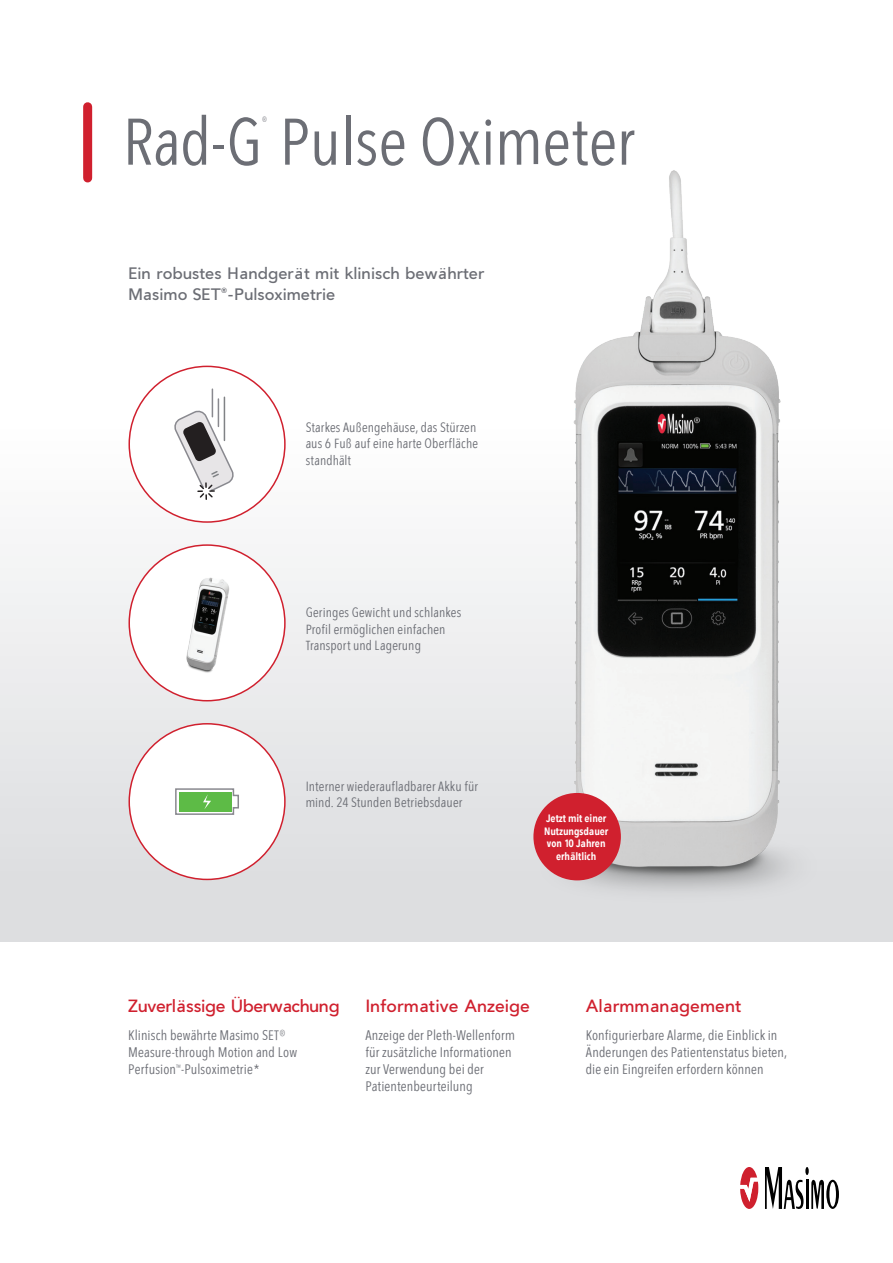
<style>
.page{position:relative;width:893px;height:1263px;background:#fff}
.page>*{position:absolute;margin:0;border:0;box-sizing:border-box;transform-origin:0 0}
.t1{font:100 66.9px "Masimo Sans Condensed";color:#6c6e75}
.t2{font:600 17.55px "Masimo Sans";color:#d0202e}
.t3{font:600 17.55px "Masimo Sans";letter-spacing:-.02em;color:#d0202e}
.t4{font:600 16.5px/21px "Masimo Sans";color:#6c6e75}
.Specs_-_No_leader{font:100 13.95px/17.1px "Masimo Sans Condensed";letter-spacing:.01em;color:#6c6e75}
.Specs_-_No_leader-2{font:100 13.5px/16.5px "Masimo Sans Condensed";letter-spacing:.01em;color:#6c6e75}
.t5{font:100 11.7px "Masimo Sans Condensed";color:#6c6e75}
.t6{font:500 10.65px/12.8px "Masimo Sans Condensed";color:#fff;text-align:center}
.s1{font-size:10.8px}
</style>
<div class="page">
<svg style="left:765px;top:1167px;width:74px;height:42px"></svg>
<svg style="left:740px;top:1167px;width:18px;height:42px"></svg>
<div style="left:0;top:378px;width:893px;height:563px;background:linear-gradient(to bottom,#fff,#d9dadc)"></div>
<div style="left:83px;top:107px;width:9px;height:71px;background:#d0202e"></div>
<img style="left:532px;top:170px;width:294px;height:772px">
<div style="left:129px;top:545px;width:156px;height:156px;background:#fff;border-radius:50%"></div>
<img style="left:159px;top:547px;width:98px;height:148px">
<div style="left:129px;top:724px;width:156px;height:155px;background:#fff;border-radius:50%"></div>
<svg style="left:175px;top:788px;width:64px;height:27px"></svg>
<div style="left:533px;top:793px;width:88px;height:87px;background:#d0202e;border-radius:50%"></div>
<div style="left:129px;top:366px;width:156px;height:156px;background:#fff;border-radius:50%"></div>
<svg style="left:174px;top:389px;width:60px;height:110px"></svg>
<p class="t1" style="left:123px;top:99px;width:514px">Rad-G Pulse Oximeter</p>
<p class="t5" style="left:262px;top:113px;width:7px">®</p>
<p class="t4" style="left:128px;top:263px;width:358px">Ein robustes Handgerät mit klinisch bewährter<br>Masimo SET®-Pulsoximetrie</p>
<p class="Specs_-_No_leader-2" style="left:306px;top:419px;width:174px">Starkes Außengehäuse, das Stürzen aus 6 Fuß auf eine harte Oberfläche standhält</p>
<p class="Specs_-_No_leader-2" style="left:306px;top:604px;width:157px">Geringes Gewicht und schlankes<br>Profil ermöglichen einfachen<br>Transport und Lagerung</p>
<p class="Specs_-_No_leader-2" style="left:306px;top:777px;width:174px">Interner wiederaufladbarer Akku für mind. 24 Stunden Betriebsdauer</p>
<p class="t6" style="left:544px;top:811px;width:66px">Jetzt mit einer<br>Nutzungsdauer von 10 Jahren erhältlich</p>
<p class="t3" style="left:128px;top:995px;width:213px">Zuverlässige Überwachung</p>
<p class="t2" style="left:365px;top:995px;width:166px">Informative Anzeige</p>
<p class="t2" style="left:586px;top:995px;width:157px">Alarmmanagement</p>
<p class="Specs_-_No_leader" style="left:128px;top:1026px;width:170px">Klinisch bewährte Masimo SET®<br>Measure-through Motion and Low<br>Perfusion<span class="s1">™</span>-Pulsoximetrie*</p>
<p class="Specs_-_No_leader" style="left:365px;top:1026px;width:151px">Anzeige der Pleth-Wellenform für zusätzliche Informationen zur Verwendung bei der<br>Patientenbeurteilung</p>
<p class="Specs_-_No_leader" style="left:586px;top:1026px;width:203px">Konfigurierbare Alarme, die Einblick in<br>Änderungen des Patientenstatus bieten, die ein Eingreifen erfordern können</p>
</div>
